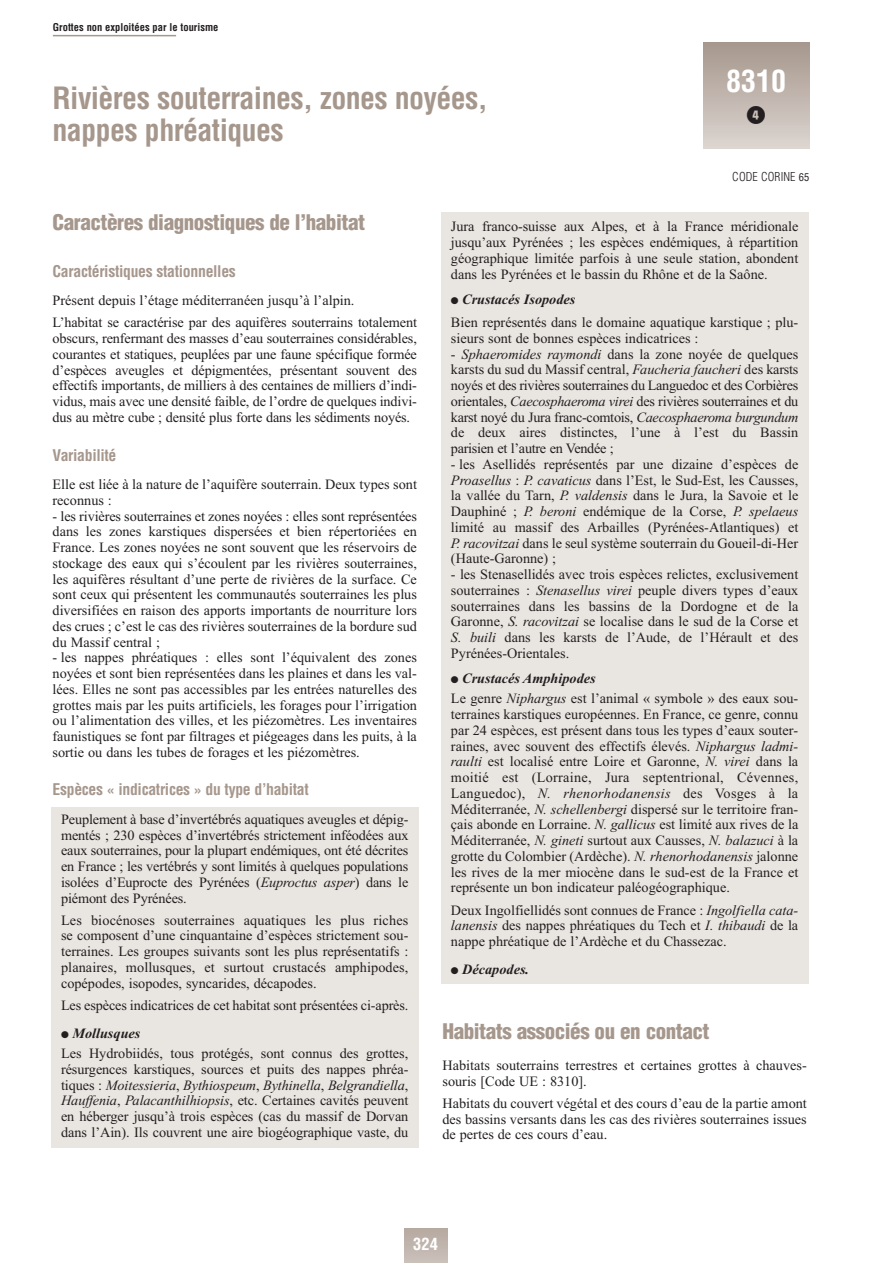
<style>
.page{position:relative;width:893px;height:1263px;background:#fff}
.page>*{position:absolute;margin:0;border:0;box-sizing:border-box;transform-origin:0 0}
.t1{font:700 condensed 30px/31.5px "Helvetica";letter-spacing:-.02em;color:#a6978d}
.t2{font:700 condensed 30px "Helvetica";color:#fff}
.t3{font:22.5px "Numbers Style Two Circle Negative";color:#231f20}
.t4{font:900 condensed 21px "Helvetica";letter-spacing:-.02em;color:#a6978d}
.t5{font:700 condensed 16.5px "Helvetica";color:#fff}
.t6{font:700 condensed 15.75px "Helvetica";letter-spacing:-.02em;color:#a6978d}
.t7{font:14.25px/15.8px "Times New Roman";color:#231f20;text-align:justify}
.t8{font:italic 700 14.25px "Times New Roman";color:#231f20}
.t9{font:300 condensed 12px "Helvetica";letter-spacing:.01em;color:#231f20}
.t10{font:700 condensed 10.5px "Helvetica";color:#231f20}
.s1{font-weight:400;font-size:10.5px}
.s2{font-style:italic}
.s3{font-weight:700;font-style:italic}
</style>
<div class="page">
<div style="left:441px;top:213px;width:368px;height:771px;background:#e9e5e1"></div>
<div style="left:51px;top:807px;width:368px;height:340px;background:#e9e5e1"></div>
<div style="left:404px;top:1228px;width:43px;height:35px;background:#c0b5ad"></div>
<div style="left:703px;top:43px;width:106px;height:106px;background:linear-gradient(to bottom,#a5978d,#dcd5cf)"></div>
<hr style="left:53px;top:35px;width:123px;height:1px;background:#a6978d">
<p class="t10" style="left:53px;top:23px;width:167px">Grottes non exploitées par le tourisme</p>
<h1 class="t1" style="left:53px;top:85px;width:437px">Rivières souterraines, zones noyées, nappes phréatiques</h1>
<h1 class="t2" style="left:726px;top:70px;width:62px">8310</h1>
<h2 class="t3" style="left:745px;top:103px;width:24px">4</h2>
<p class="t9" style="left:732px;top:172px;width:79px">CODE CORINE <span class="s1">65</span></p>
<h3 class="t4" style="left:53px;top:214px;width:314px">Caractères diagnostiques de l’habitat</h3>
<p class="t6" style="left:53px;top:265px;width:185px">Caractéristiques stationnelles</p>
<p class="t7" style="left:53px;top:291px;width:366px;line-height:22.2px">Présent depuis l’étage méditerranéen jusqu’à l’alpin.<br>L’habitat se caractérise par des aquifères souterrains totalement</p>
<p class="t7" style="left:53px;top:332px;width:366px">obscurs, renfermant des masses d’eau souterraines considérables, courantes et statiques, peuplées par une faune spécifique formée d’espèces aveugles et dépigmentées, présentant souvent des effectifs importants, de milliers à des centaines de milliers d’indi&shy;vidus, mais avec une densité faible, de l’ordre de quelques indivi&shy;dus au mètre cube ; densité plus forte dans les sédiments noyés.</p>
<p class="t6" style="left:53px;top:449px;width:65px">Variabilité</p>
<p class="t7" style="left:53px;top:478px;width:366px">Elle est liée à la nature de l’aquifère souterrain. Deux types sont reconnus :</p>
<p class="t7" style="left:53px;top:509px;width:366px">- les rivières souterraines et zones noyées : elles sont représentées dans les zones karstiques dispersées et bien répertoriées en France. Les zones noyées ne sont souvent que les réservoirs de stockage des eaux qui s’écoulent par les rivières souterraines, les aquifères résultant d’une perte de rivières de la surface. Ce sont ceux qui présentent les communautés souterraines les plus diversifiées en raison des apports importants de nourriture lors des crues ; c’est le cas des rivières souterraines de la bordure sud du Massif central ;</p>
<p class="t7" style="left:53px;top:651px;width:366px">- les nappes phréatiques : elles sont l’équivalent des zones noyées et sont bien représentées dans les plaines et dans les val&shy;lées. Elles ne sont pas accessibles par les entrées naturelles des grottes mais par les puits artificiels, les forages pour l’irrigation ou l’alimentation des villes, et les piézomètres. Les inventaires faunistiques se font par filtrages et piégeages dans les puits, à la sortie ou dans les tubes de forages et les piézomètres.</p>
<p class="t6" style="left:53px;top:783px;width:258px">Espèces « indicatrices » du type d’habitat</p>
<p class="t7" style="left:61px;top:812px;width:349px">Peuplement à base d’invertébrés aquatiques aveugles et dépig&shy;mentés ; 230 espèces d’invertébrés strictement inféodées aux eaux souterraines, pour la plupart endémiques, ont été décrites en France ; les vertébrés y sont limités à quelques populations isolées d’Euprocte des Pyrénées (<span class="s2">Euproctus asper</span>) dans le piémont des Pyrénées.</p>
<p class="t7" style="left:61px;top:913px;width:349px">Les biocénoses souterraines aquatiques les plus riches se composent d’une cinquantaine d’espèces strictement sou&shy;terraines. Les groupes suivants sont les plus représentatifs : planaires, mollusques, et surtout crustacés amphipodes, copépodes, isopodes, syncarides, décapodes.</p>
<p class="t7" style="left:61px;top:998px;width:349px">Les espèces indicatrices de cet habitat sont présentées ci-après.</p>
<p class="t7" style="left:61px;top:1024px;width:349px;line-height:20.2px">● <span class="s3">Mollusques<br></span>Les Hydrobiidés, tous protégés, sont connus des grottes,</p>
<p class="t7" style="left:61px;top:1063px;width:349px">résurgences karstiques, sources et puits des nappes phréa&shy;tiques : <span class="s2">Moitessieria</span>, <span class="s2">Bythiospeum</span>, <span class="s2">Bythinella</span>, <span class="s2">Belgrandiella</span>, <span class="s2">Hauffenia</span>, <span class="s2">Palacanthilhiopsis</span>, etc. Certaines cavités peuvent en héberger jusqu’à trois espèces (cas du massif de Dorvan dans l’Ain). Ils couvrent une aire biogéographique vaste, du</p>
<p class="t7" style="left:451px;top:220px;width:349px">Jura franco-suisse aux Alpes, et à la France méridionale jusqu’aux Pyrénées ; les espèces endémiques, à répartition géographique limitée parfois à une seule station, abondent dans les Pyrénées et le bassin du Rhône et de la Saône.</p>
<p class="t7" style="left:451px;top:289px;width:349px;line-height:23.2px">● <span class="s3">Crustacés Isopodes<br></span>Bien représentés dans le domaine aquatique karstique ; plu-</p>
<p class="t7" style="left:451px;top:332px;width:249px">sieurs sont de bonnes espèces indicatrices :</p>
<p class="t7" style="left:451px;top:347px;width:349px">- <span class="s2">Sphaeromides raymondi</span> dans la zone noyée de quelques karsts du sud du Massif central, <span class="s2">Faucheria faucheri</span> des karsts noyés et des rivières souterraines du Languedoc et des Corbières orientales, <span class="s2">Caecosphaeroma virei</span> des rivières souterraines et du karst noyé du Jura franc-comtois, <span class="s2">Caecosphaeroma burgundum </span>de deux aires distinctes, l’une à l’est du Bassin parisien et l’autre en Vendée ;</p>
<p class="t7" style="left:451px;top:458px;width:349px">- les Asellidés représentés par une dizaine d’espèces de <span class="s2">Proasellus</span> : <span class="s2">P. cavaticus</span> dans l’Est, le Sud-Est, les Causses, la vallée du Tarn, <span class="s2">P. valdensis</span> dans le Jura, la Savoie et le Dauphiné ; <span class="s2">P. beroni</span> endémique de la Corse, <span class="s2">P. spelaeus </span>limité au massif des Arbailles (Pyrénées-Atlantiques) et <span class="s2">P. racovitzai</span> dans le seul système souterrain du Goueil-di-Her (Haute-Garonne) ;</p>
<p class="t7" style="left:451px;top:568px;width:349px">- les Stenasellidés avec trois espèces relictes, exclusivement souterraines : <span class="s2">Stenasellus virei</span> peuple divers types d’eaux souterraines dans les bassins de la Dordogne et de la Garonne, <span class="s2">S. racovitzai</span> se localise dans le sud de la Corse et <span class="s2">S. buili</span> dans les karsts de l’Aude, de l’Hérault et des Pyrénées-Orientales.</p>
<p class="t7" style="left:451px;top:670px;width:349px;line-height:20.2px">● <span class="s3">Crustacés Amphipodes<br></span>Le genre <span class="s2">Niphargus</span> est l’animal « symbole » des eaux sou-</p>
<p class="t7" style="left:451px;top:708px;width:349px">terraines karstiques européennes. En France, ce genre, connu par 24 espèces, est présent dans tous les types d’eaux souter&shy;raines, avec souvent des effectifs élevés. <span class="s2">Niphargus ladmi&shy;raulti</span> est localisé entre Loire et Garonne, <span class="s2">N. virei</span> dans la moitié est (Lorraine, Jura septentrional, Cévennes, Languedoc), <span class="s2">N. rhenorhodanensis</span> des Vosges à la Méditerranée, <span class="s2">N. schellenbergi</span> dispersé sur le territoire fran&shy;çais abonde en Lorraine. <span class="s2">N. gallicus</span> est limité aux rives de la Méditerranée, <span class="s2">N. gineti</span> surtout aux Causses, <span class="s2">N. balazuci</span> à la grotte du Colombier (Ardèche). <span class="s2">N. rhenorhodanensis</span> jalonne les rives de la mer miocène dans le sud-est de la France et représente un bon indicateur paléogéographique.</p>
<p class="t7" style="left:451px;top:903px;width:349px">Deux Ingolfiellidés sont connues de France : <span class="s2">Ingolfiella cata&shy;lanensis</span> des nappes phréatiques du Tech et <span class="s2">I. thibaudi</span> de la nappe phréatique de l’Ardèche et du Chassezac.</p>
<p class="t8" style="left:451px;top:965px;width:80px">● Décapodes.</p>
<h3 class="t4" style="left:442px;top:1024px;width:269px">Habitats associés ou en contact</h3>
<p class="t7" style="left:442px;top:1059px;width:366px">Habitats souterrains terrestres et certaines grottes à chauves&shy;souris [Code UE : 8310].</p>
<p class="t7" style="left:442px;top:1097px;width:366px">Habitats du couvert végétal et des cours d’eau de la partie amont des bassins versants dans les cas des rivières souterraines issues de pertes de ces cours d’eau.</p>
<p class="t5" style="left:413px;top:1238px;width:26px">324</p>
</div>
